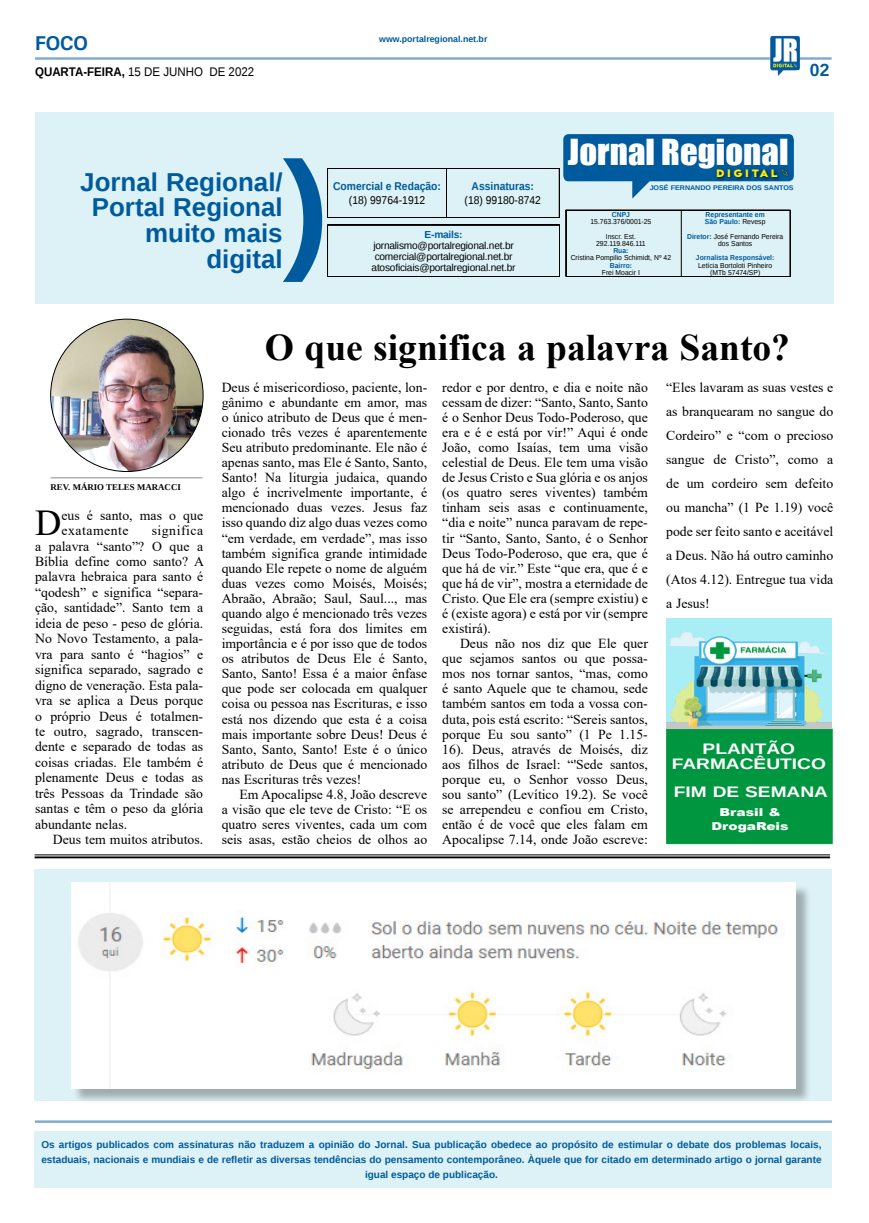
<style>
.page{position:relative;width:869px;height:1223px;background:#fff}
.page>*{position:absolute;margin:0;border:0;box-sizing:border-box;transform-origin:0 0}
.TÍTULO{font:700 37.5px "Times New Roman";color:#000}
.MATÉRIA{font:36.38px "Times New Roman";color:#000}
.t1{font:33px "Impact";color:#fff;scale:1.05 1}
.TÍTULO-2{font:700 25.88px/26px "Liberation Sans";color:#005b9e;text-align:right}
.TITULO_PG{font:700 20px "Univers";color:#005a9e}
.TÍTULO-3{font:700 17.5px "Liberation Sans";color:#005a9e}
.TÍTULO-4{font:700 15.25px/15.2px "Liberation Sans";color:#fff;text-align:center;scale:1.26 1}
.MATÉRIA-2{font:13.75px/15.1px "Times New Roman";color:#000;text-align:justify}
.DATA_PG{font:12.5px "Liberation Sans";color:#000;scale:.92 1}
.t2{font:700 11.25px "Liberation Sans";color:#005b9e;scale:.92 1}
.t3{font:11.25px "Liberation Sans";color:#000;scale:.92 1}
.t4{font:800 11.12px "Neufreit";letter-spacing:.23em;color:#fff200;scale:1.08 1}
.MATÉRIA-3{font:900 10.88px "Arial";color:#fff;scale:1.27 1}
.MATÉRIA-4{font:10.12px "Liberation Sans";letter-spacing:-.02em;color:#000}
.MATÉRIA-5{font:700 10.12px "Liberation Sans";letter-spacing:-.02em;color:#005b9e}
.Jr_Legenda{font:700 10px/14.6px "Liberation Sans";color:#005b9e;text-align:center}
.CRÉDITO_NOME{font:700 8.88px "Liberation Serif";color:#000}
.DATA_PG-2{font:700 8.75px "Liberation Sans";color:#005a9e}
.LEGENDA{font:7.25px "Liberation Sans";color:#000;scale:.94 1}
.LEGENDA-2{font:700 7.25px "Liberation Sans";color:#005b9e;scale:.94 1}
.TÍTULO-5{font:700 6.75px "Liberation Sans";color:#005b9e;scale:1.05 1}
.s1{font-weight:700}
.s2{font-weight:400;color:#000}
.s3{font-weight:700;color:#005b9e}
</style>
<div class="page">
<hr style="left:35px;top:57px;width:796px;height:3px;background:#005a9e">
<img style="left:769px;top:36px;width:30px;height:40px">
<div style="left:35px;top:868px;width:796px;height:232px;background:#ddf2f6"></div>
<div style="left:73px;top:884px;width:738px;height:219px;background:#000;opacity:.29"></div>
<img style="left:71px;top:882px;width:724px;height:206px">
<div style="left:35px;top:112px;width:797px;height:191px;background:#ddf2f6"></div>
<svg style="left:283px;top:134px;width:510px;height:148px"></svg>
<div style="left:35px;top:1131px;width:796px;height:56px;background:#ddf2f6"></div>
<hr style="left:35px;top:1120px;width:796px;height:2px;background:#005a9e">
<hr style="left:35px;top:854px;width:794px;height:1px;background:#000101">
<hr style="left:35px;top:856px;width:794px;height:2px;background:#000101">
<div style="left:665px;top:728px;width:167px;height:116px;background:#009640;border:1px solid #009640"></div>
<div style="left:665px;top:618px;width:166px;height:109px;background:#a9eef4"></div>
<img style="left:666px;top:631px;width:164px;height:97px">
<img style="left:51px;top:319px;width:152px;height:152px;border-radius:76px">
<hr style="left:50px;top:477px;width:152px;height:1px;background:#939598">
<p class="TITULO_PG" style="left:35px;top:31px;width:55px">FOCO</p>
<p class="DATA_PG" style="left:35px;top:65px;width:239px"><span class="s1">QUARTA-FEIRA,</span> 15 DE JUNHO DE 2022</p>
<p class="DATA_PG-2" style="left:379px;top:33px;width:110px">www.portalregional.net.br</p>
<p class="TÍTULO-3" style="left:809px;top:58px;width:21px">02</p>
<p class="TÍTULO-2" style="left:80px;top:168px;width:204px">Jornal Regional/<br>Portal Regional muito mais digital</p>
<p class="t2" style="left:333px;top:179px;width:119px">Comercial e Redação:</p>
<p class="t3" style="left:349px;top:193px;width:84px">(18) 99764-1912</p>
<p class="t2" style="left:471px;top:179px;width:69px">Assinaturas:</p>
<p class="t3" style="left:464px;top:193px;width:84px">(18) 99180-8742</p>
<p class="MATÉRIA-5" style="left:424px;top:227px;width:40px">E-mails:</p>
<p class="MATÉRIA-4" style="left:373px;top:239px;width:142px">jornalismo@portalregional.net.br</p>
<p class="MATÉRIA-4" style="left:374px;top:251px;width:139px">comercial@portalregional.net.br</p>
<p class="MATÉRIA-4" style="left:371px;top:262px;width:145px">atosoficiais@portalregional.net.br</p>
<p class="t1" style="left:567px;top:127px;width:211px">Jornal Regional</p>
<p class="t4" style="left:715px;top:166px;width:58px">DIGITAL</p>
<p class="LEGENDA-2" style="left:611px;top:209px;width:21px">CNPJ</p>
<p class="LEGENDA" style="left:590px;top:218px;width:66px">15.763.376/0001-25</p>
<p class="LEGENDA" style="left:605px;top:232px;width:33px">Inscr. Est.</p>
<p class="LEGENDA" style="left:596px;top:239px;width:54px">292.119.846.111</p>
<p class="LEGENDA-2" style="left:613px;top:246px;width:18px">Rua:</p>
<p class="LEGENDA" style="left:570px;top:254px;width:108px">Cristina Pompilio Schimidt, Nº 42</p>
<p class="LEGENDA-2" style="left:609px;top:260px;width:25px">Bairro:</p>
<p class="LEGENDA" style="left:601px;top:268px;width:42px">Frei Moacir I</p>
<p class="TÍTULO-5" style="left:649px;top:183px;width:138px">JOSÉ FERNANDO PEREIRA DOS SANTOS</p>
<p class="LEGENDA-2" style="left:705px;top:209px;width:64px">Representante em</p>
<p class="LEGENDA-2" style="left:704px;top:217px;width:66px">São Paulo: <span class="s2">Revesp</span></p>
<p class="LEGENDA" style="left:686px;top:232px;width:104px"><span class="s3">Diretor:</span> José Fernando Pereira</p>
<p class="LEGENDA" style="left:717px;top:239px;width:38px">dos Santos</p>
<p class="LEGENDA-2" style="left:695px;top:253px;width:85px">Jornalista Responsável:</p>
<p class="LEGENDA" style="left:697px;top:261px;width:80px">Letícia Bortoloti Pinheiro</p>
<p class="LEGENDA" style="left:709px;top:268px;width:55px">(MTb 57474/SP)</p>
<p class="TÍTULO" style="left:265px;top:320px;width:526px">O que significa a palavra Santo?</p>
<p class="CRÉDITO_NOME" style="left:50px;top:481px;width:132px">REV. MÁRIO TELES MARACCI</p>
<p class="MATÉRIA" style="left:35px;top:497px;width:28px">D</p>
<p class="MATÉRIA-2" style="left:61px;top:507px;width:143px">eus é santo, mas o que exatamente</p>
<p class="MATÉRIA-2" style="left:35px;top:522px;width:170px;line-height:15.5px;text-indent:116px">significa a palavra “santo”? O que a Bíblia define como santo? A palavra hebraica para santo é “qodesh” e significa “separa&shy;ção, santidade”. Santo tem a ideia de peso - peso de glória.<br>No Novo Testamento, a pala&shy;vra para santo é “hagios” e significa separado, sagrado e digno de veneração. Esta pala&shy;vra se aplica a Deus porque o próprio Deus é totalmen&shy;te outro, sagrado, transcen&shy;dente e separado de todas as coisas criadas. Ele também é plenamente Deus e todas as três Pessoas da Trindade são santas e têm o peso da glória abundante nelas.</p>
<p class="MATÉRIA-2" style="left:53px;top:831px;width:152px">Deus tem muitos atributos.</p>
<p class="MATÉRIA-2" style="left:221px;top:379px;width:207px">Deus é misericordioso, paciente, lon&shy;gânimo e abundante em amor, mas o único atributo de Deus que é men&shy;cionado três vezes é aparentemente Seu atributo predominante. Ele não é apenas santo, mas Ele é Santo, Santo, Santo! Na liturgia judaica, quando algo é incrivelmente importante, é mencionado duas vezes. Jesus faz isso quando diz algo duas vezes como “em verdade, em verdade”, mas isso também significa grande intimidade quando Ele repete o nome de alguém duas vezes como Moisés, Moisés; Abraão, Abraão; Saul, Saul..., mas quando algo é mencionado três vezes seguidas, está fora dos limites em importância e é por isso que de todos os atributos de Deus Ele é Santo, Santo, Santo! Essa é a maior ênfase que pode ser colocada em qualquer coisa ou pessoa nas Escrituras, e isso está nos dizendo que esta é a coisa mais importante sobre Deus! Deus é Santo, Santo, Santo! Este é o único atributo de Deus que é mencionado nas Escrituras três vezes!</p>
<p class="MATÉRIA-2" style="left:221px;top:786px;width:207px;text-indent:18px">Em Apocalipse 4.8, João descreve a visão que ele teve de Cristo: “E os quatro seres viventes, cada um com seis asas, estão cheios de olhos ao</p>
<p class="MATÉRIA-2" style="left:442px;top:379px;width:207px">redor e por dentro, e dia e noite não cessam de dizer: “Santo, Santo, Santo é o Senhor Deus Todo-Poderoso, que era e é e está por vir!” Aqui é onde João, como Isaías, tem uma visão celestial de Deus. Ele tem uma visão de Jesus Cristo e Sua glória e os anjos (os quatro seres viventes) também tinham seis asas e continuamente, “dia e noite” nunca paravam de repe&shy;tir “Santo, Santo, Santo, é o Senhor Deus Todo-Poderoso, que era, que é que há de vir.” Este “que era, que é e que há de vir”, mostra a eternidade de Cristo. Que Ele era (sempre existiu) e é (existe agora) e está por vir (sempre existirá).</p>
<p class="MATÉRIA-2" style="left:442px;top:635px;width:207px;text-indent:18px">Deus não nos diz que Ele quer que sejamos santos ou que possa&shy;mos nos tornar santos, “mas, como é santo Aquele que te chamou, sede também santos em toda a vossa con&shy;duta, pois está escrito: “Sereis santos, porque Eu sou santo” (1 Pe 1.15- 16). Deus, através de Moisés, diz aos filhos de Israel: “'Sede santos, porque eu, o Senhor vosso Deus, sou santo” (Levítico 19.2). Se você se arrependeu e confiou em Cristo, então é de você que eles falam em Apocalipse 7.14, onde João escreve:</p>
<p class="MATÉRIA-2" style="left:665px;top:375px;width:169px;line-height:24px">“Eles lavaram as suas vestes e as branquearam no sangue do Cordeiro” e “com o precioso sangue de Cristo”, como a de um cordeiro sem defeito ou mancha” (1 Pe 1.19) você pode ser feito santo e aceitável a Deus. Não há outro caminho (Atos 4.12). Entregue tua vida a Jesus!</p>
<p class="TÍTULO-4" style="left:671px;top:740px;width:124px">PLANTÃO<br>FARMACÊUTICO</p>
<p class="TÍTULO-4" style="left:673px;top:783px;width:124px">FIM DE SEMANA</p>
<p class="MATÉRIA-3" style="left:719px;top:804px;width:50px">Brasil &amp;</p>
<p class="MATÉRIA-3" style="left:711px;top:817px;width:62px">DrogaReis</p>
<p class="Jr_Legenda" style="left:41px;top:1137px;width:781px">Os artigos publicados com assinaturas não traduzem a opinião do Jornal. Sua publicação obedece ao propósito de estimular o debate dos problemas locais, estaduais, nacionais e mundiais e de refletir as diversas tendências do pensamento contemporâneo. Àquele que for citado em determinado artigo o jornal garante igual espaço de publicação.</p>
</div>
